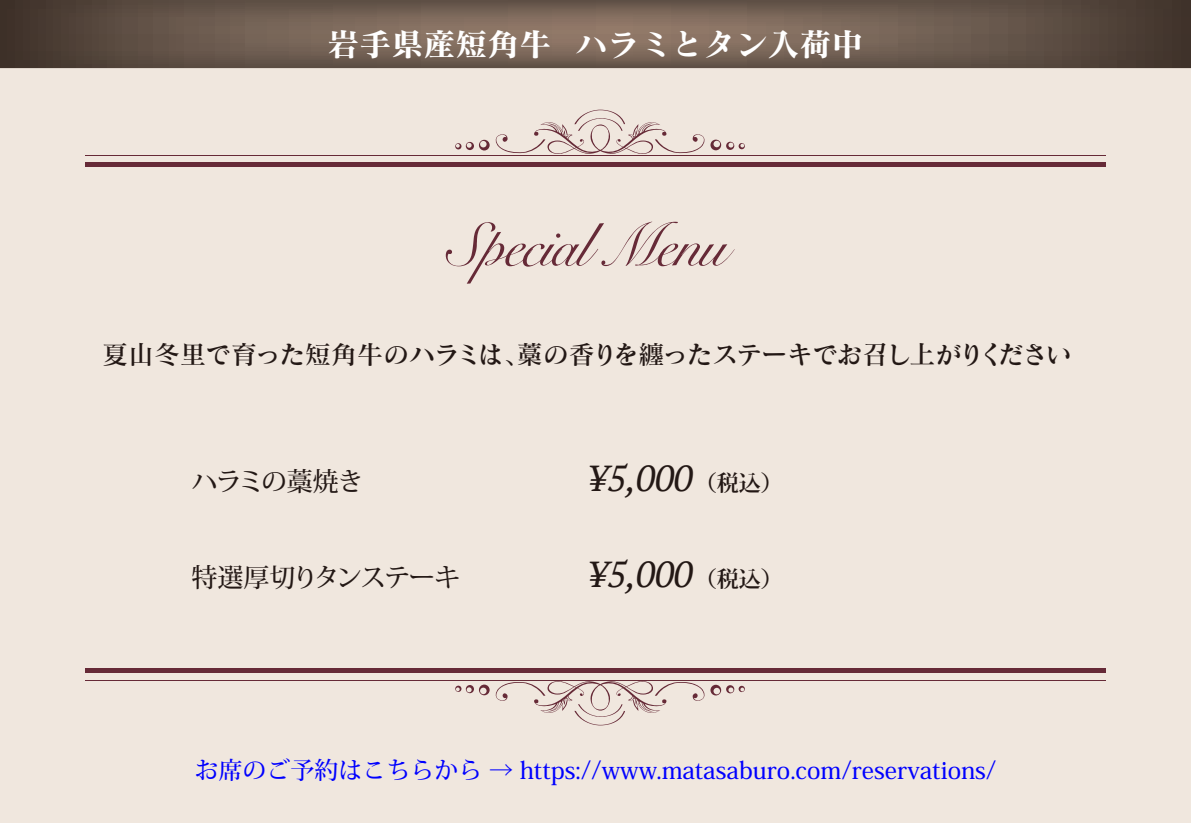
<style>
.page{position:relative;width:1191px;height:823px;background:#fff}
.page>*{position:absolute;margin:0;border:0;box-sizing:border-box;transform-origin:0 0}
.t1{font:64px "Shell";letter-spacing:-.04em;color:#662a37}
.t2{font:italic 36px "PT Serif";color:#231815}
.t3{font:32px "Matisse Pro B";color:#fff}
.t4{font:26px "Matisse Pro DB";letter-spacing:-.04em;color:#231815}
.t5{font:500 26px "Koz Min Pro";letter-spacing:-.055em;color:#231815}
.t6{font:500 24px "Koz Min Pro";color:#00f}
.s1{font-family:"Koz Min Pro";font-weight:700;font-style:normal;font-size:22px}
</style>
<div class="page">
<div style="left:0;top:0;width:1191px;height:822px;background:#f0e7de"></div>
<hr style="left:85px;top:162px;width:1021px;height:4px;background:#662a37">
<hr style="left:85px;top:154px;width:1021px;height:1px;background:#662a37">
<svg style="left:455px;top:109px;width:290px;height:46px"></svg>
<hr style="left:85px;top:668px;width:1021px;height:4px;background:#662a37">
<hr style="left:85px;top:679px;width:1021px;height:1px;background:#662a37">
<svg style="left:455px;top:679px;width:290px;height:46px"></svg>
<svg style="left:0;top:0;width:1191px;height:68px;background:#69584c"></svg>
<h3 class="t3" style="left:327px;top:23px;width:537px">岩手県産短角牛 ハラミとタン入荷中</h3>
<h1 class="t1" style="left:463px;top:206px;width:282px">Special Menu</h1>
<p class="t4" style="left:102px;top:337px;width:971px">夏山冬里で育った短角牛のハラミは、藁の香りを纏ったステーキでお召し上がりください</p>
<p class="t5" style="left:191px;top:462px;width:174px">ハラミの藁焼き</p>
<h2 class="t2" style="left:588px;top:455px;width:196px">¥5,000<span class="s1">（税込）</span></h2>
<p class="t5" style="left:192px;top:558px;width:270px">特選厚切りタンステーキ</p>
<h2 class="t2" style="left:588px;top:551px;width:196px">¥5,000<span class="s1">（税込）</span></h2>
<p class="t6" style="left:194px;top:752px;width:803px">お席のご予約はこちらから → https://www.matasaburo.com/reservations/</p>
</div>
